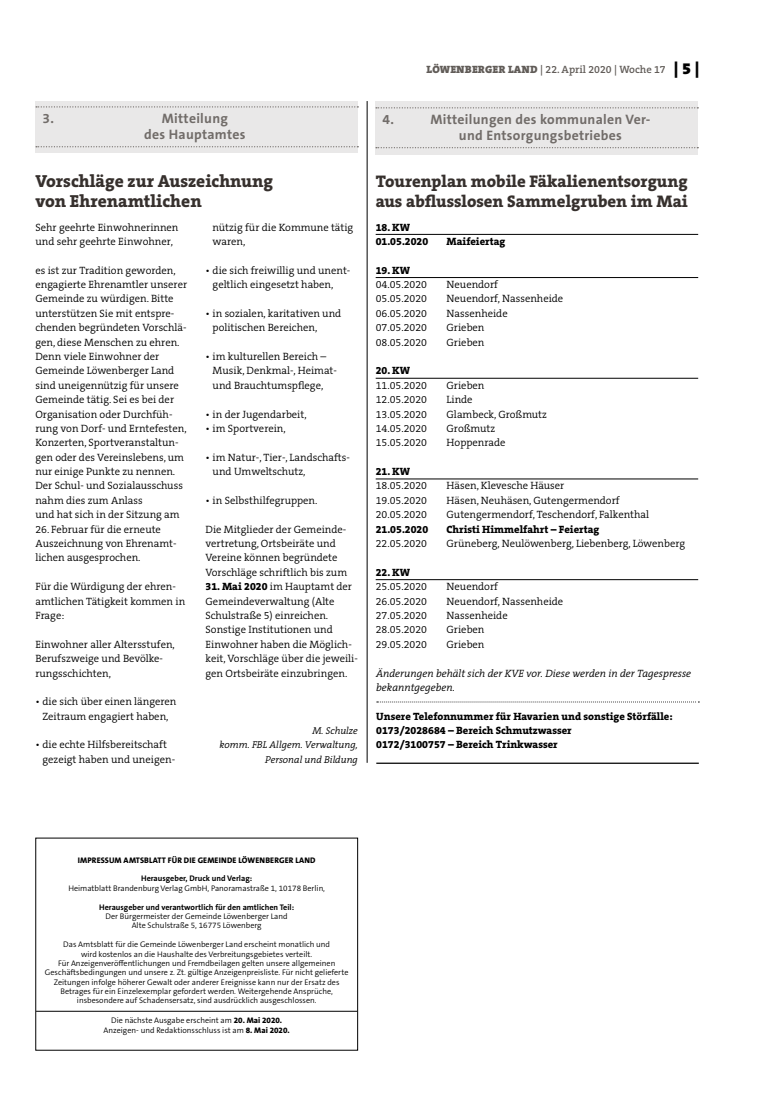
<style>
.page{position:relative;width:762px;height:1117px;background:#fff}
.page>*{position:absolute;margin:0;border:0;box-sizing:border-box;transform-origin:0 0}
.t1{font:800 17.5px/20px "The Serif B W8";color:#36302d}
.t2{font:800 16.88px/19.4px "The Serif B W8";color:#36302d}
.t3{font:700 13.75px/16.2px "The Sans B W7";letter-spacing:.02em;color:#716c69;text-align:center}
.t4{font:300 10.62px/14.4px "The Serif B W4";color:#000}
.t5{font:800 10.62px/14.4px "The Serif B W8";color:#000}
.t6{font:italic 300 10.62px/14.4px "The Serif B W4";color:#000}
.t7{font:600 10.62px "The Serif B W6";color:#615c58}
.t8{font:italic 300 10px/14.4px "The Serif B W4";color:#000;text-align:right}
.t9{font:300 8.12px/9.4px "The Sans B W4";color:#000;text-align:center}
.t10{font:700 8.12px "The Sans B W7";color:#000}
.t11{font:800 8.12px "The Sans B W8";letter-spacing:.015em;color:#000}
.s1{font-family:"The Serif B W8";font-weight:800}
.s2{font-family:"The Serif B W9";font-weight:900}
.s3{font-family:"The Serif B W9";font-weight:900;font-size:16.25px;color:#000}
.s4{font-family:"The Sans B W8";font-weight:800}
</style>
<div class="page">
<hr style="left:367px;top:101px;width:1px;height:661px;background:#000">
<div style="left:35px;top:101px;width:323px;height:51px;background:#e9e8e8"></div>
<svg style="left:36px;top:106px;width:322px;height:1px"></svg>
<svg style="left:36px;top:146px;width:322px;height:1px"></svg>
<hr style="left:36px;top:1010px;width:321px;height:1px;background:#000">
<div style="left:375px;top:101px;width:323px;height:53px;background:#e9e8e8"></div>
<svg style="left:376px;top:107px;width:322px;height:1px"></svg>
<svg style="left:376px;top:147px;width:322px;height:1px"></svg>
<hr style="left:376px;top:234px;width:322px;height:1px;background:#000">
<hr style="left:376px;top:277px;width:322px;height:1px;background:#000">
<hr style="left:376px;top:378px;width:322px;height:1px;background:#000">
<hr style="left:376px;top:478px;width:322px;height:1px;background:#000">
<hr style="left:376px;top:579px;width:322px;height:1px;background:#000">
<svg style="left:377px;top:701px;width:322px;height:1px"></svg>
<hr style="left:376px;top:762px;width:323px;height:1px;background:#000">
<p class="t3" style="left:43px;top:110px;width:13px">3.</p>
<p class="t3" style="left:144px;top:110px;width:103px">Mitteilung<br>des Hauptamtes</p>
<h1 class="t1" style="left:35px;top:171px;width:239px">Vorschläge zur Auszeichnung von Ehrenamtlichen</h1>
<p class="t4" style="left:35px;top:220px;width:145px">Sehr geehrte Einwohnerinnen und sehr geehrte Einwohner,</p>
<p class="t4" style="left:35px;top:263px;width:153px">es ist zur Tradition geworden, engagierte Ehrenamtler unserer<br>Gemeinde zu würdigen. Bitte unterstützen Sie mit entspre&shy;chenden begründeten Vorschlä&shy;gen, diese Menschen zu ehren.<br>Denn viele Einwohner der<br>Gemeinde Löwenberger Land sind uneigennützig für unsere<br>Gemeinde tätig. Sei es bei der<br>Organisation oder Durchfüh&shy;rung von Dorf- und Erntefesten,<br>Konzerten, Sportveranstaltun&shy;gen oder des Vereinslebens, um nur einige Punkte zu nennen.<br>Der Schul- und Sozialausschuss nahm dies zum Anlass<br>und hat sich in der Sitzung am</p>
<p class="t4" style="left:35px;top:522px;width:143px">26. Februar für die erneute<br>Auszeichnung von Ehrenamt&shy;lichen ausgesprochen.</p>
<p class="t4" style="left:35px;top:579px;width:151px">Für die Würdigung der ehren&shy;amtlichen Tätigkeit kommen in<br>Frage:</p>
<p class="t4" style="left:35px;top:637px;width:141px">Einwohner aller Altersstufen,<br>Berufszweige und Bevölke&shy;rungsschichten,</p>
<p class="t4" style="left:35px;top:694px;width:143px;text-align:center">• die sich über einen längeren<br>Zeitraum engagiert haben,</p>
<p class="t4" style="left:43px;top:737px;width:134px;text-indent:-7px">• die echte Hilfsbereitschaft gezeigt haben und uneigen-</p>
<p class="t4" style="left:213px;top:220px;width:142px">nützig für die Kommune tätig waren,</p>
<p class="t4" style="left:213px;top:263px;width:139px;text-indent:-7px">• die sich freiwillig und unent&shy;geltlich eingesetzt haben,</p>
<p class="t4" style="left:213px;top:306px;width:130px;text-indent:-7px">• in sozialen, karitativen und politischen Bereichen,</p>
<p class="t4" style="left:213px;top:349px;width:126px;text-indent:-7px">• im kulturellen Bereich –<br>Musik, Denkmal-, Heimat&shy;und Brauchtumspflege,</p>
<p class="t4" style="left:206px;top:407px;width:103px">• in der Jugendarbeit,</p>
<p class="t4" style="left:206px;top:421px;width:82px">• im Sportverein,</p>
<p class="t4" style="left:213px;top:450px;width:139px;text-indent:-7px">• im Natur-, Tier-, Landschafts&shy;und Umweltschutz,</p>
<p class="t4" style="left:206px;top:493px;width:113px">• in Selbsthilfegruppen.</p>
<p class="t4" style="left:206px;top:522px;width:143px">Die Mitglieder der Gemeinde&shy;vertretung, Ortsbeiräte und<br>Vereine können begründete<br>Vorschläge schriftlich bis zum</p>
<p class="t4" style="left:206px;top:579px;width:154px"><span class="s1">31. Mai 2020</span> im Hauptamt der<br>Gemeindeverwaltung (Alte<br>Schulstraße 5) einreichen.<br>Sonstige Institutionen und<br>Einwohner haben die Möglich&shy;keit, Vorschläge über die jeweili&shy;gen Ortsbeiräte einzubringen.</p>
<p class="t8" style="left:219px;top:723px;width:140px">M. Schulze<br>komm. FBL Allgem. Verwaltung,<br>Personal und Bildung</p>
<p class="t7" style="left:426px;top:63px;width:274px"><span class="s2">LÖWENBERGER LAND</span> | 22. April 2020 | Woche 17 <span class="s3">| 5 |</span></p>
<p class="t3" style="left:382px;top:111px;width:13px">4.</p>
<p class="t3" style="left:430px;top:111px;width:222px">Mitteilungen des kommunalen Ver&shy;und Entsorgungsbetriebes</p>
<h2 class="t2" style="left:376px;top:172px;width:314px">Tourenplan mobile Fäkalienentsorgung aus abflusslosen Sammelgruben im Mai</h2>
<p class="t5" style="left:376px;top:219px;width:54px">18. KW<br>01.05.2020</p>
<p class="t5" style="left:446px;top:234px;width:60px">Maifeiertag</p>
<p class="t5" style="left:376px;top:263px;width:36px">19. KW</p>
<p class="t4" style="left:376px;top:277px;width:53px">04.05.2020</p>
<p class="t4" style="left:446px;top:277px;width:53px">Neuendorf</p>
<p class="t4" style="left:376px;top:292px;width:53px">05.05.2020</p>
<p class="t4" style="left:446px;top:292px;width:118px">Neuendorf, Nassenheide</p>
<p class="t4" style="left:376px;top:306px;width:53px">06.05.2020</p>
<p class="t4" style="left:446px;top:306px;width:63px">Nassenheide</p>
<p class="t4" style="left:376px;top:320px;width:53px">07.05.2020</p>
<p class="t4" style="left:446px;top:320px;width:39px">Grieben</p>
<p class="t4" style="left:376px;top:335px;width:53px">08.05.2020</p>
<p class="t4" style="left:446px;top:335px;width:39px">Grieben</p>
<p class="t5" style="left:376px;top:363px;width:36px">20. KW</p>
<p class="t4" style="left:376px;top:378px;width:53px">11.05.2020</p>
<p class="t4" style="left:446px;top:378px;width:39px">Grieben</p>
<p class="t4" style="left:376px;top:392px;width:53px">12.05.2020</p>
<p class="t4" style="left:446px;top:392px;width:28px">Linde</p>
<p class="t4" style="left:376px;top:407px;width:53px">13.05.2020</p>
<p class="t4" style="left:446px;top:407px;width:102px">Glambeck, Großmutz</p>
<p class="t4" style="left:376px;top:421px;width:53px">14.05.2020</p>
<p class="t4" style="left:446px;top:421px;width:50px">Großmutz</p>
<p class="t4" style="left:376px;top:435px;width:53px">15.05.2020</p>
<p class="t4" style="left:446px;top:435px;width:60px">Hoppenrade</p>
<p class="t5" style="left:376px;top:464px;width:36px">21. KW</p>
<p class="t4" style="left:376px;top:478px;width:53px">18.05.2020</p>
<p class="t4" style="left:446px;top:478px;width:119px">Häsen, Klevesche Häuser</p>
<p class="t4" style="left:376px;top:493px;width:53px">19.05.2020</p>
<p class="t4" style="left:446px;top:493px;width:175px">Häsen, Neuhäsen, Gutengermendorf</p>
<p class="t4" style="left:376px;top:507px;width:53px">20.05.2020</p>
<p class="t4" style="left:446px;top:507px;width:204px">Gutengermendorf, Teschendorf, Falkenthal</p>
<p class="t5" style="left:376px;top:521px;width:54px">21.05.2020</p>
<p class="t5" style="left:446px;top:521px;width:154px">Christi Himmelfahrt – Feiertag</p>
<p class="t4" style="left:376px;top:536px;width:53px">22.05.2020</p>
<p class="t4" style="left:446px;top:536px;width:240px">Grüneberg, Neulöwenberg, Liebenberg, Löwenberg</p>
<p class="t5" style="left:376px;top:565px;width:36px">22. KW</p>
<p class="t4" style="left:376px;top:579px;width:53px">25.05.2020</p>
<p class="t4" style="left:446px;top:579px;width:53px">Neuendorf</p>
<p class="t4" style="left:376px;top:593px;width:53px">26.05.2020</p>
<p class="t4" style="left:446px;top:593px;width:118px">Neuendorf, Nassenheide</p>
<p class="t4" style="left:376px;top:608px;width:53px">27.05.2020</p>
<p class="t4" style="left:446px;top:608px;width:63px">Nassenheide</p>
<p class="t4" style="left:376px;top:622px;width:53px">28.05.2020</p>
<p class="t4" style="left:446px;top:622px;width:39px">Grieben</p>
<p class="t4" style="left:376px;top:637px;width:53px">29.05.2020</p>
<p class="t4" style="left:446px;top:637px;width:39px">Grieben</p>
<p class="t6" style="left:376px;top:665px;width:316px">Änderungen behält sich der KVE vor. Diese werden in der Tagespresse bekanntgegeben.</p>
<p class="t5" style="left:376px;top:708px;width:298px">Unsere Telefonnummer für Havarien und sonstige Störfälle:<br>0173/2028684 – Bereich Schmutzwasser<br>0172/3100757 – Bereich Trinkwasser</p>
<p class="t11" style="left:78px;top:854px;width:239px">IMPRESSUM AMTSBLATT FÜR DIE GEMEINDE LÖWENBERGER LAND</p>
<p class="t10" style="left:141px;top:873px;width:113px">Herausgeber, Druck und Verlag:</p>
<p class="t9" style="left:68px;top:883px;width:258px">Heimatblatt Brandenburg Verlag GmbH, Panoramastraße 1, 10178 Berlin,</p>
<p class="t10" style="left:99px;top:901px;width:196px">Herausgeber und verantwortlich für den amtlichen Teil:</p>
<p class="t9" style="left:106px;top:911px;width:184px">Der Bürgermeister der Gemeinde Löwenberger Land<br>Alte Schulstraße 5, 16775 Löwenberg</p>
<p class="t9" style="left:45px;top:939px;width:305px">Das Amtsblatt für die Gemeinde Löwenberger Land erscheint monatlich und<br>wird kostenlos an die Haushalte des Verbreitungsgebietes verteilt.<br>Für Anzeigenveröffentlichungen und Fremdbeilagen gelten unsere allgemeinen Geschäftsbedingungen und unsere z. Zt. gültige Anzeigenpreisliste. Für nicht gelieferte Zeitungen infolge höherer Gewalt oder anderer Ereignisse kann nur der Ersatz des Betrages für ein Einzelexemplar gefordert werden. Weitergehende Ansprüche, insbesondere auf Schadensersatz, sind ausdrücklich ausgeschlossen.</p>
<p class="t9" style="left:104px;top:1015px;width:188px">Die nächste Ausgabe erscheint am <span class="s4">20. Mai 2020.<br></span>Anzeigen- und Redaktionsschluss ist am <span class="s4">8. Mai 2020.</span></p>
</div>
